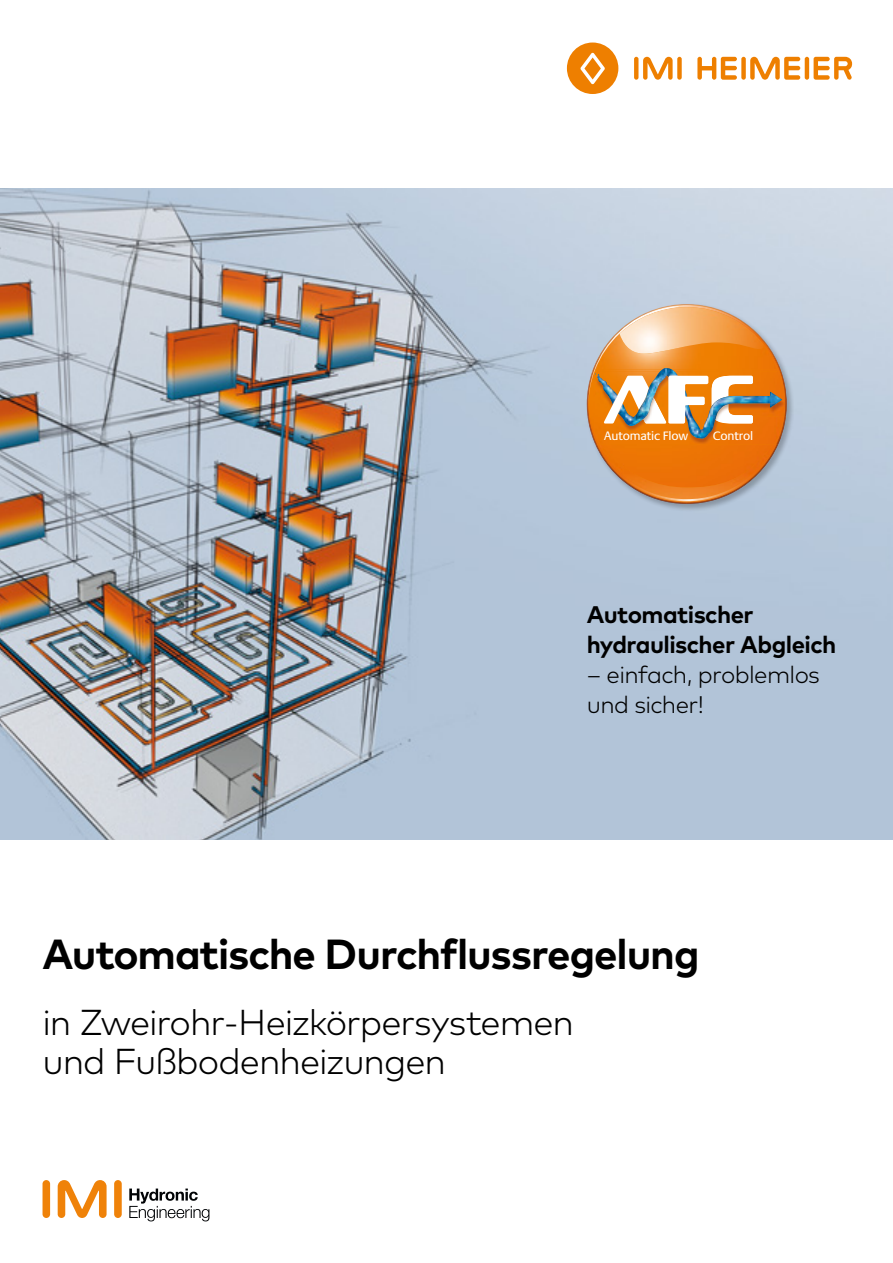
<style>
.page{position:relative;width:893px;height:1263px;background:#fff}
.page>*{position:absolute;margin:0;border:0;box-sizing:border-box;transform-origin:0 0}
.t1{font:700 42px "Mark Pro";letter-spacing:-.025em;color:#000}
.t2{font:300 36px/39px "Mark Pro";letter-spacing:-.03em;color:#000}
.t3{font:700 24px/30px "Mark Pro";letter-spacing:-.025em;color:#000}
.t4{font:300 24px/30px "Mark Pro";letter-spacing:-.025em;color:#000}
.t5{font:12.45px "Praxis LT Pro";letter-spacing:-.015em;color:#fff}
</style>
<div class="page">
<img style="left:0;top:188px;width:893px;height:651px">
<svg style="left:634px;top:57px;width:4px;height:23px"></svg>
<div style="left:677px;top:57px;width:5px;height:23px;background:#ee7f00;border-radius:2px"></div>
<svg style="left:643px;top:57px;width:30px;height:23px"></svg>
<svg style="left:567px;top:43px;width:51px;height:51px"></svg>
<div style="left:741px;top:57px;width:5px;height:23px;background:#ee7f00;border-radius:2px"></div>
<svg style="left:697px;top:57px;width:40px;height:23px"></svg>
<hr style="left:805px;top:57px;width:4px;height:23px;background:#ee7f00;border-radius:2px">
<svg style="left:750px;top:57px;width:50px;height:23px"></svg>
<svg style="left:814px;top:57px;width:38px;height:23px"></svg>
<div style="left:114px;top:1180px;width:8px;height:38px;background:#ef8209;border-radius:4px"></div>
<div style="left:43px;top:1180px;width:7px;height:38px;background:#ef8209;border-radius:4px"></div>
<svg style="left:58px;top:1180px;width:49px;height:38px"></svg>
<svg style="left:129px;top:1188px;width:80px;height:33px"></svg>
<div style="left:586px;top:302px;width:208px;height:209px;background:#000;opacity:.25"></div>
<img style="left:588px;top:305px;width:198px;height:199px">
<img style="left:786px;top:386px;width:1px;height:30px">
<img style="left:594px;top:350px;width:185px;height:18px">
<img style="left:587px;top:371px;width:7px;height:45px">
<img style="left:589px;top:416px;width:9px;height:44px">
<img style="left:619px;top:307px;width:147px;height:47px">
<img style="left:598px;top:444px;width:178px;height:57px">
<svg style="left:647px;top:306px;width:32px;height:9px"></svg>
<img style="left:594px;top:368px;width:192px;height:76px">
<p class="t5" style="left:604px;top:428px;width:85px">Automatic Flow</p>
<p class="t5" style="left:713px;top:428px;width:42px">Control</p>
<p class="t3" style="left:587px;top:597px;width:251px">Automatischer hydraulischer Abgleich</p>
<p class="t4" style="left:587px;top:657px;width:235px">– einfach, problemlos und sicher!</p>
<p class="t1" style="left:43px;top:922px;width:658px">Automatische Durchflussregelung</p>
<p class="t2" style="left:43px;top:1000px;width:533px">in Zweirohr-Heizkörpersystemen und Fußbodenheizungen</p>
</div>
